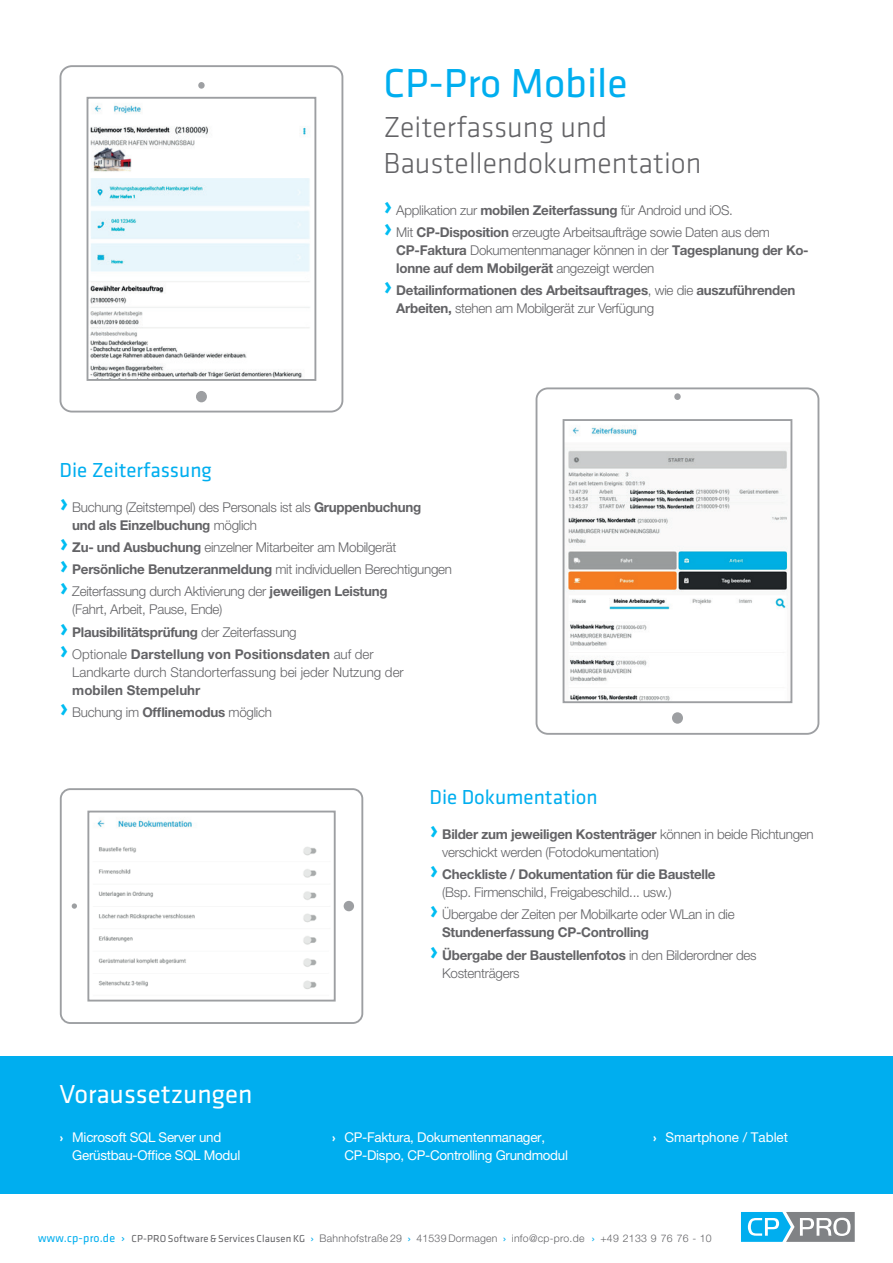
<style>
.page{position:relative;width:893px;height:1263px;background:#fff}
.page>*{position:absolute;margin:0;border:0;box-sizing:border-box;transform-origin:0 0}
.t1{font:42px "Klavika";color:#00aeef}
.t2{font:300 30px/36px "Klavika";color:#636366}
.t3{font:500 30px "Klavika";color:#01bdf2}
.t4{font:27px "Klavika";color:#fff}
.t5{font:21px "Klavika";color:#00aeef}
.t6{font:300 13.5px/18px "Helvetica Neue LT Pro";letter-spacing:-.02em;color:#636366}
.t7{font:700 13.5px/18px "Helvetica Neue LT Pro";letter-spacing:-.02em;color:#636366}
.t8{font:13.5px/18px "Helvetica Neue LT Pro";letter-spacing:-.02em;color:#fff}
.t9{font:300 13.5px/18px "Helvetica Neue LT Pro";color:#636366}
.t10{font:13.5px "Helvetica Neue LT Pro";color:#fff}
.t11{font:700 13.5px "Helvetica Neue LT Pro";color:#636366}
.t12{font:300 10.5px "Helvetica Neue LT Pro";letter-spacing:.025em;color:#636366}
.s1{font-weight:700}
.s2{font-weight:300}
.s3{font-family:"Klavika";font-weight:500}
.s4{font-family:"Klavika";font-weight:400;font-size:12px;color:#00aeef}
.s5{font-family:"Isonorm";font-weight:400;font-size:12px;color:#00aeef}
.s6{font-family:"Klavika";font-weight:400}
.s7{font-family:"Isonorm";font-weight:400;color:#00aeef}
</style>
<div class="page">
<svg style="left:741px;top:1212px;width:114px;height:30px"></svg>
<svg style="left:59px;top:65px;width:285px;height:348px"></svg>
<svg style="left:535px;top:387px;width:285px;height:348px"></svg>
<svg style="left:59px;top:788px;width:305px;height:236px"></svg>
<div style="left:0;top:1056px;width:893px;height:138px;background:#00aeef"></div>
<h1 class="t1" style="left:384px;top:60px;width:246px">CP-Pro Mobile</h1>
<h2 class="t2" style="left:384px;top:110px;width:319px">Zeiterfassung und<br>Baustellendokumentation</h2>
<h2 class="t3" style="left:384px;top:188px;width:10px">›</h2>
<p class="t6" style="left:396px;top:201px;width:338px">Applikation zur <span class="s1">mobilen Zeiterfassung</span> für Android und iOS.</p>
<h2 class="t3" style="left:384px;top:211px;width:10px">›</h2>
<p class="t6" style="left:396px;top:223px;width:414px">Mit <span class="s1">CP-Disposition</span> erzeugte Arbeitsaufträge sowie Daten aus dem<br><span class="s1">CP-Faktura</span> Dokumentenmanager können in der <span class="s1">Tagesplanung der Ko&shy;lonne auf dem Mobilgerät</span> angezeigt werden</p>
<h2 class="t3" style="left:384px;top:269px;width:10px">›</h2>
<p class="t7" style="left:396px;top:281px;width:401px">Detailinformationen des Arbeitsauftrages<span class="s2">, wie die</span> auszuführenden<br>Arbeiten, <span class="s2">stehen am Mobilgerät zur Verfügung</span></p>
<h3 class="t5" style="left:60px;top:458px;width:154px">Die Zeiterfassung</h3>
<h2 class="t3" style="left:60px;top:485px;width:10px">›</h2>
<p class="t6" style="left:72px;top:497px;width:351px">Buchung (Zeitstempel) des Personals ist als <span class="s1">Gruppenbuchung und als Einzelbuchung</span> möglich</p>
<h2 class="t3" style="left:60px;top:526px;width:10px">›</h2>
<p class="t6" style="left:72px;top:538px;width:326px"><span class="s1">Zu- und Ausbuchung</span> einzelner Mitarbeiter am Mobilgerät</p>
<h2 class="t3" style="left:60px;top:548px;width:10px">›</h2>
<p class="t6" style="left:72px;top:560px;width:381px"><span class="s1">Persönliche Benutzeranmeldung</span> mit individuellen Berechtigungen</p>
<h2 class="t3" style="left:60px;top:570px;width:10px">›</h2>
<p class="t6" style="left:72px;top:582px;width:317px">Zeiterfassung durch Aktivierung der <span class="s1">jeweiligen Leistung </span>(Fahrt, Arbeit, Pause, Ende)</p>
<h2 class="t3" style="left:60px;top:610px;width:10px">›</h2>
<p class="t7" style="left:72px;top:622px;width:226px">Plausibilitätsprüfung <span class="s2">der Zeiterfassung</span></p>
<h2 class="t3" style="left:60px;top:633px;width:10px">›</h2>
<p class="t9" style="left:72px;top:645px;width:333px">Optionale <span class="s1">Darstellung von Positionsdaten</span> auf der<br>Landkarte durch Standorterfassung bei jeder Nutzung der</p>
<p class="t11" style="left:72px;top:682px;width:130px">mobilen Stempeluhr</p>
<h2 class="t3" style="left:60px;top:691px;width:10px">›</h2>
<p class="t6" style="left:72px;top:703px;width:201px">Buchung im <span class="s1">Offlinemodus</span> möglich</p>
<h3 class="t5" style="left:429px;top:785px;width:170px">Die Dokumentation</h3>
<h2 class="t3" style="left:429px;top:813px;width:10px">›</h2>
<p class="t6" style="left:442px;top:825px;width:373px"><span class="s1">Bilder zum jeweiligen Kostenträger</span> können in beide Richtungen verschickt werden (Fotodokumentation)</p>
<h2 class="t3" style="left:429px;top:853px;width:10px">›</h2>
<p class="t7" style="left:442px;top:865px;width:275px">Checkliste / Dokumentation für die Baustelle</p>
<p class="t6" style="left:442px;top:883px;width:231px">(Bsp. Firmenschild, Freigabeschild... usw.)</p>
<h2 class="t3" style="left:429px;top:893px;width:10px">›</h2>
<p class="t6" style="left:442px;top:905px;width:294px">Übergabe der Zeiten per Mobilkarte oder WLan in die</p>
<p class="t7" style="left:442px;top:923px;width:208px">Stundenerfassung CP-Controlling</p>
<h2 class="t3" style="left:429px;top:933px;width:10px">›</h2>
<p class="t6" style="left:442px;top:946px;width:316px"><span class="s1">Übergabe der Baustellenfotos</span> in den Bilderordner des<br>Kostenträgers</p>
<h3 class="t4" style="left:60px;top:1080px;width:194px">Voraussetzungen</h3>
<p class="t8" style="left:72px;top:1128px;width:170px;text-indent:-13px"><span class="s3">›</span> Microsoft SQL Server und<br>Gerüstbau-Office SQL Modul</p>
<p class="t8" style="left:344px;top:1128px;width:225px;text-indent:-13px"><span class="s3">›</span> CP-Faktura, Dokumentenmanager,<br>CP-Dispo, CP-Controlling Grundmodul</p>
<p class="t10" style="left:653px;top:1129px;width:137px"><span class="s3">›</span> Smartphone / Tablet</p>
<p class="t12" style="left:38px;top:1232px;width:675px"><span class="s4">www.cp-pro.de</span> <span class="s5">›</span> <span class="s6">CP-PRO Software &amp; Services Clausen KG</span> <span class="s7">›</span> Bahnhofstraße 29 <span class="s7">›</span> 41539 Dormagen <span class="s7">›</span> info@cp-pro.de <span class="s7">›</span> +49 2133 9 76 76 - 10</p>
</div>
